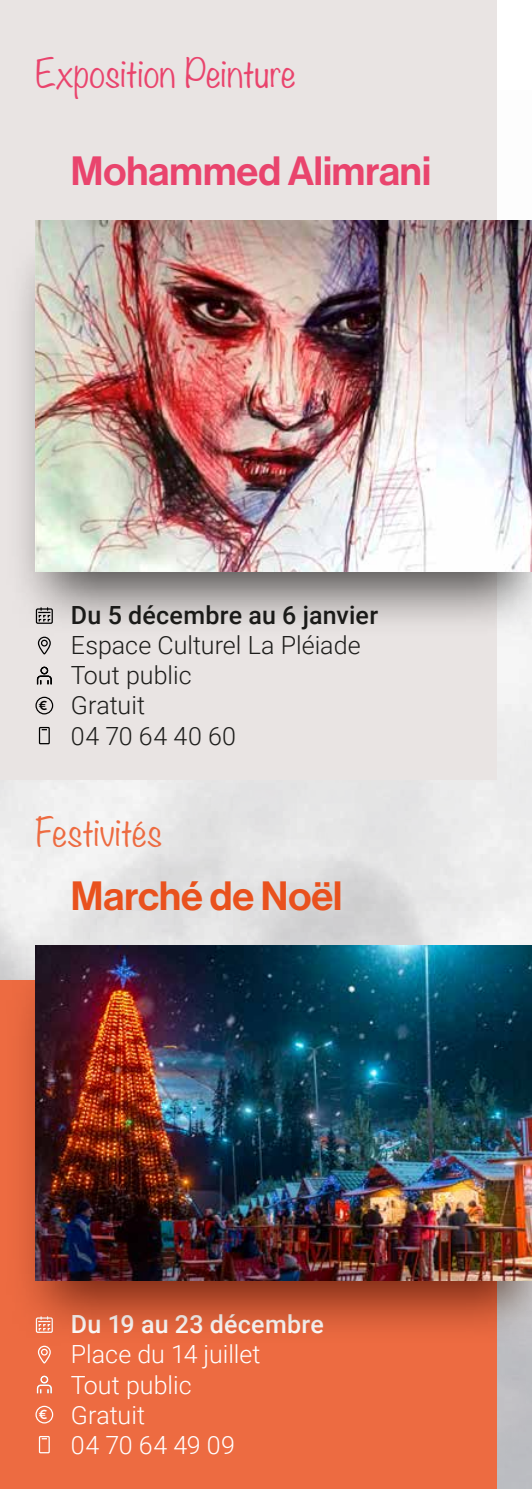
<style>
.page{position:relative;width:532px;height:1489px;background:#fff}
.page>*{position:absolute;margin:0;border:0;box-sizing:border-box;transform-origin:0 0}
.t1{font:40px "N Haas Grotesk DS Pro 65 Md";color:#e9446d}
.t2{font:40px "N Haas Grotesk DS Pro 65 Md";color:#e9511d}
.t3{font:300 35px "Noteworthy";color:#e9446d}
.t4{font:300 35px "Noteworthy";letter-spacing:-.01em;color:#ed6b41}
.t5{font:300 25px/30px "Roboto";color:#1d1d1b}
.t6{font:300 25px/30px "Roboto";color:#fff}
.t7{font:500 25px "Roboto";letter-spacing:.01em;color:#1d1d1b}
.t8{font:500 25px "Roboto";letter-spacing:.01em;color:#fff}
.t9{font:600 13.75px "Averta";color:#000}
.t10{font:600 13.75px "Averta";color:#fff}
</style>
<div class="page">
<img style="left:0;top:90px;width:531px;height:1398px">
<div style="left:0;top:980px;width:496px;height:508px;background:#ed6b41"></div>
<div style="left:0;top:0;width:496px;height:780px;background:#e9e4e3"></div>
<div style="left:6px;top:226px;width:525px;height:410px;background:#1d1d1b;opacity:.75"></div>
<svg style="left:37px;top:636px;width:14px;height:18px"></svg>
<div style="left:41px;top:667px;width:7px;height:7px;border:1px solid #000;border-radius:50%"></div>
<div style="left:40px;top:666px;width:8px;height:8px;border:1px solid #000;border-radius:50%"></div>
<svg style="left:36px;top:675px;width:16px;height:9px"></svg>
<svg style="left:35px;top:696px;width:18px;height:18px"></svg>
<svg style="left:38px;top:726px;width:12px;height:18px"></svg>
<div style="left:36px;top:608px;width:17px;height:16px;border:1px solid #000"></div>
<svg style="left:38px;top:608px;width:13px;height:14px"></svg>
<svg style="left:37px;top:1345px;width:14px;height:18px"></svg>
<div style="left:41px;top:1375px;width:7px;height:7px;border:1px solid #000;border-radius:50%"></div>
<div style="left:40px;top:1375px;width:8px;height:8px;border:1px solid #fff;border-radius:50%"></div>
<svg style="left:36px;top:1383px;width:16px;height:10px"></svg>
<svg style="left:35px;top:1405px;width:18px;height:18px"></svg>
<svg style="left:38px;top:1436px;width:12px;height:17px"></svg>
<div style="left:6px;top:951px;width:525px;height:394px;background:#50230b;opacity:.75"></div>
<img style="left:35px;top:220px;width:496px;height:351px">
<img style="left:35px;top:945px;width:496px;height:335px">
<h2 class="t3" style="left:35px;top:42px;width:261px">Exposition Peinture</h2>
<h1 class="t1" style="left:71px;top:148px;width:361px">Mohammed Alimrani</h1>
<p class="t9" style="left:39px;top:696px;width:10px">€</p>
<p class="t7" style="left:71px;top:598px;width:308px">Du 5 décembre au 6 janvier</p>
<p class="t5" style="left:71px;top:629px;width:291px">Espace Culturel La Pléiade<br>Tout public<br>Gratuit<br>04 70 64 40 60</p>
<h2 class="t4" style="left:35px;top:801px;width:128px">Festivités</h2>
<h1 class="t2" style="left:71px;top:872px;width:273px">Marché de Noël</h1>
<p class="t10" style="left:39px;top:1405px;width:10px">€</p>
<p class="t8" style="left:71px;top:1306px;width:254px">Du 19 au 23 décembre</p>
<p class="t6" style="left:71px;top:1338px;width:191px">Place du 14 juillet<br>Tout public<br>Gratuit<br>04 70 64 49 09</p>
</div>
